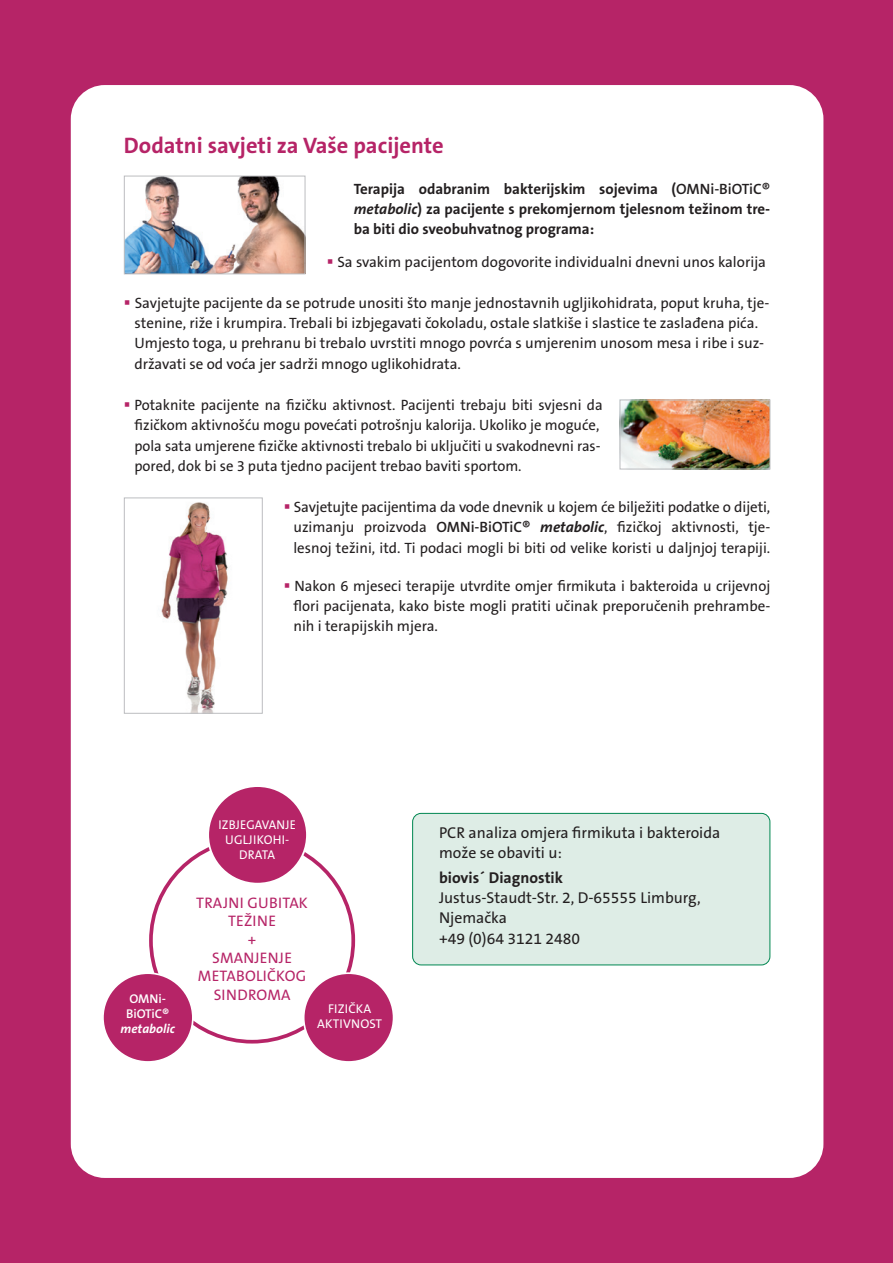
<style>
.page{position:relative;width:893px;height:1263px;background:#b62467}
.page>*{position:absolute;margin:0;border:0;box-sizing:border-box;transform-origin:0 0}
.Naslovi{font:700 22.5px "The Sans B W7";color:#b62467}
.Paragraph_Style_1{font:15.75px/20.2px "The Sans B W5 Plain";color:#231f20}
.Paragraph_Style_1-2{font:700 15.75px "The Sans B W7";color:#231f20}
.t1{font:15.3px "The Sans B W5 Plain";letter-spacing:.015em;color:#b62467}
.t2{font:15px/20.2px "The Sans B W5 Plain";color:#231f20}
.Paragraph_Style_1-3{font:700 15px/20.2px "The Sans B W7";color:#231f20;text-align:justify}
.t3{font:12.75px/15.3px "The Sans B W5 Plain";letter-spacing:.015em;color:#fff;text-align:center}
.t4{font:12.75px "The Sans B W5 Plain";letter-spacing:.015em;color:#fff;scale:.96 1}
.t5{font:600 12.75px "The Sans B6";color:#fff}
.t6{font:italic 700 12.75px "The Sans B W7";color:#fff}
.s1{font-family:"The Sans B6";font-weight:600}
.s2{font-style:italic}
.s3{color:#b62467}
.s4{font-family:"The Sans B W7";font-weight:700;font-style:italic}
</style>
<div class="page">
<div style="left:71px;top:85px;width:752px;height:1093px;background:#fff;border-radius:34px"></div>
<img style="left:126px;top:178px;width:177px;height:94px">
<div style="left:124px;top:176px;width:181px;height:98px;border:1px solid #bcbdc0"></div>
<img style="left:622px;top:402px;width:146px;height:65px">
<div style="left:620px;top:400px;width:150px;height:69px;border:1px solid #bcbdc0"></div>
<img style="left:161px;top:502px;width:67px;height:210px">
<div style="left:124px;top:497px;width:139px;height:217px;border:1px solid #bcbdc0"></div>
<div style="left:208px;top:786px;width:99px;height:98px;background:#b62467;border-radius:50%"></div>
<div style="left:207px;top:785px;width:101px;height:100px;border:2px solid #fff;border-radius:50%"></div>
<div style="left:103px;top:973px;width:90px;height:89px;background:#b62467;border-radius:50%"></div>
<div style="left:102px;top:972px;width:92px;height:91px;border:2px solid #fff;border-radius:50%"></div>
<div style="left:304px;top:973px;width:90px;height:89px;background:#b62467;border-radius:50%"></div>
<div style="left:303px;top:972px;width:91px;height:91px;border:2px solid #fff;border-radius:50%"></div>
<div style="left:413px;top:813px;width:357px;height:152px;background:#deede6;border-radius:9px"></div>
<div style="left:412px;top:813px;width:358px;height:152px;border:1px solid #008751;border-radius:9px"></div>
<p class="Naslovi" style="left:124px;top:131px;width:321px">Dodatni savjeti za Vaše pacijente</p>
<p class="Paragraph_Style_1-3" style="left:354px;top:179px;width:418px">Terapija odabranim bakterijskim sojevima (<span class="s1">OMNi-BiOTiC® </span><span class="s2">metabolic</span>) za pacijente s prekomjernom tjelesnom težinom tre&shy;ba biti dio sveobuhvatnog programa:</p>
<p class="t2" style="left:327px;top:252px;width:441px"><span class="s3">▪</span> Sa svakim pacijentom dogovorite individualni dnevni unos kalorija</p>
<p class="t2" style="left:134px;top:293px;width:636px;text-indent:-10px"><span class="s3">▪</span> Savjetujte pacijente da se potrude unositi što manje jednostavnih ugljikohidrata, poput kruha, tje&shy;stenine, riže i krumpira. Trebali bi izbjegavati čokoladu, ostale slatkiše i slastice te zaslađena pića.<br>Umjesto toga, u prehranu bi trebalo uvrstiti mnogo povrća s umjerenim unosom mesa i ribe i suz&shy;državati se od voća jer sadrži mnogo uglikohidrata.</p>
<p class="t2" style="left:124px;top:395px;width:480px"><span class="s3">▪</span> Potaknite pacijente na fizičku aktivnost. Pacijenti trebaju biti svjesni da</p>
<p class="t2" style="left:134px;top:415px;width:468px;text-align:justify">fizičkom aktivnošću mogu povećati potrošnju kalorija. Ukoliko je moguće, pola sata umjerene fizičke aktivnosti trebalo bi uključiti u svakodnevni ras&shy;pored, dok bi se 3 puta tjedno pacijent trebao baviti sportom.</p>
<p class="t2" style="left:284px;top:497px;width:488px"><span class="s3">▪</span> Savjetujte pacijentima da vode dnevnik u kojem će bilježiti podatke o dijeti,</p>
<p class="t2" style="left:293px;top:517px;width:478px">uzimanju proizvoda <span class="s1">OMNi-BiOTiC®</span> <span class="s4">metabolic</span>, fizičkoj aktivnosti, tje-</p>
<p class="t2" style="left:293px;top:537px;width:478px">lesnoj težini, itd. Ti podaci mogli bi biti od velike koristi u daljnjoj terapiji.</p>
<p class="t2" style="left:284px;top:576px;width:488px"><span class="s3">▪</span> Nakon 6 mjeseci terapije utvrdite omjer firmikuta i bakteroida u crijevnoj</p>
<p class="t2" style="left:293px;top:596px;width:478px">flori pacijenata, kako biste mogli pratiti učinak preporučenih prehrambe-</p>
<p class="t2" style="left:293px;top:616px;width:146px">nih i terapijskih mjera.</p>
<p class="t5" style="left:129px;top:992px;width:38px">OMNi-</p>
<p class="t5" style="left:126px;top:1007px;width:45px">BiOTiC®</p>
<p class="t6" style="left:121px;top:1021px;width:56px">metabolic</p>
<p class="t4" style="left:219px;top:816px;width:82px">IZBJEGAVANJE</p>
<p class="t3" style="left:225px;top:832px;width:64px">UGLJIKOHI-<br>DRATA</p>
<p class="t1" style="left:196px;top:893px;width:113px">TRAJNI GUBITAK</p>
<p class="t1" style="left:228px;top:911px;width:49px">TEŽINE</p>
<p class="t1" style="left:248px;top:930px;width:10px">+</p>
<p class="t1" style="left:212px;top:948px;width:81px">SMANJENJE</p>
<p class="t1" style="left:198px;top:966px;width:110px">METABOLIČKOG</p>
<p class="t1" style="left:214px;top:985px;width:78px">SINDROMA</p>
<p class="t3" style="left:328px;top:1001px;width:45px">FIZIČKA</p>
<p class="t3" style="left:317px;top:1016px;width:66px">AKTIVNOST</p>
<p class="Paragraph_Style_1" style="left:439px;top:823px;width:283px">PCR analiza omjera firmikuta i bakteroida može se obaviti u:</p>
<p class="Paragraph_Style_1-2" style="left:439px;top:867px;width:126px">biovis´ Diagnostik</p>
<p class="Paragraph_Style_1" style="left:439px;top:888px;width:263px">Justus-Staudt-Str. 2, D-65555 Limburg,</p>
<p class="Paragraph_Style_1" style="left:439px;top:908px;width:69px">Njemačka</p>
<p class="Paragraph_Style_1" style="left:439px;top:928px;width:143px">+49 (0)64 3121 2480</p>
</div>
